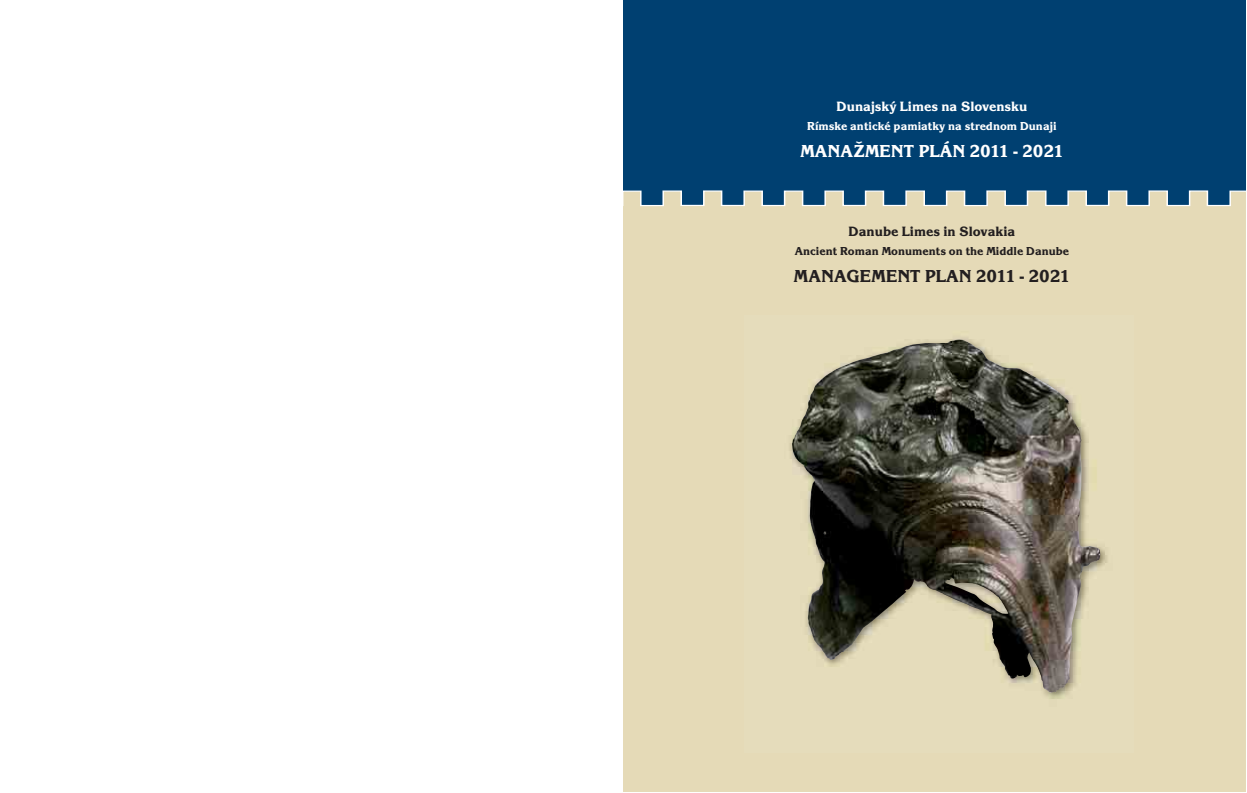
<style>
.page{position:relative;width:1247px;height:793px;background:#fff}
.page>*{position:absolute;margin:0;border:0;box-sizing:border-box;transform-origin:0 0}
.t1{font:800 18px "Korinna Itc TOT";letter-spacing:.015em;color:#231f20;scale:.96 1}
.t2{font:800 18px "Korinna Itc TOT";letter-spacing:.015em;color:#fff;scale:.96 1}
.t3{font:800 14px "Korinna Itc TOT";color:#fff;scale:.96 1}
.t4{font:800 14px "Korinna Itc TOT";color:#231f20;scale:.96 1}
.t5{font:800 12px "Korinna Itc TOT";color:#231f20;scale:.96 1}
.t6{font:800 12px "Korinna Itc TOT";color:#fff;scale:.96 1}
</style>
<div class="page">
<div style="left:623px;top:0;width:623px;height:792px;background:#e5dab7"></div>
<img style="left:790px;top:338px;width:317px;height:361px">
<img style="left:835px;top:368px;width:265px;height:326px">
<div style="left:623px;top:0;width:623px;height:206px;background:#004071"></div>
<p class="t3" style="left:837px;top:102px;width:200px">Dunajský Limes na Slovensku</p>
<p class="t6" style="left:807px;top:122px;width:261px">Rímske antické pamiatky na strednom Dunaji</p>
<h1 class="t2" style="left:800px;top:145px;width:276px">MANAŽMENT PLÁN 2011 - 2021</h1>
<p class="t4" style="left:849px;top:227px;width:175px">Danube Limes in Slovakia</p>
<p class="t5" style="left:795px;top:247px;width:287px">Ancient Roman Monuments on the Middle Danube</p>
<h1 class="t1" style="left:794px;top:270px;width:289px">MANAGEMENT PLAN 2011 - 2021</h1>
</div>
